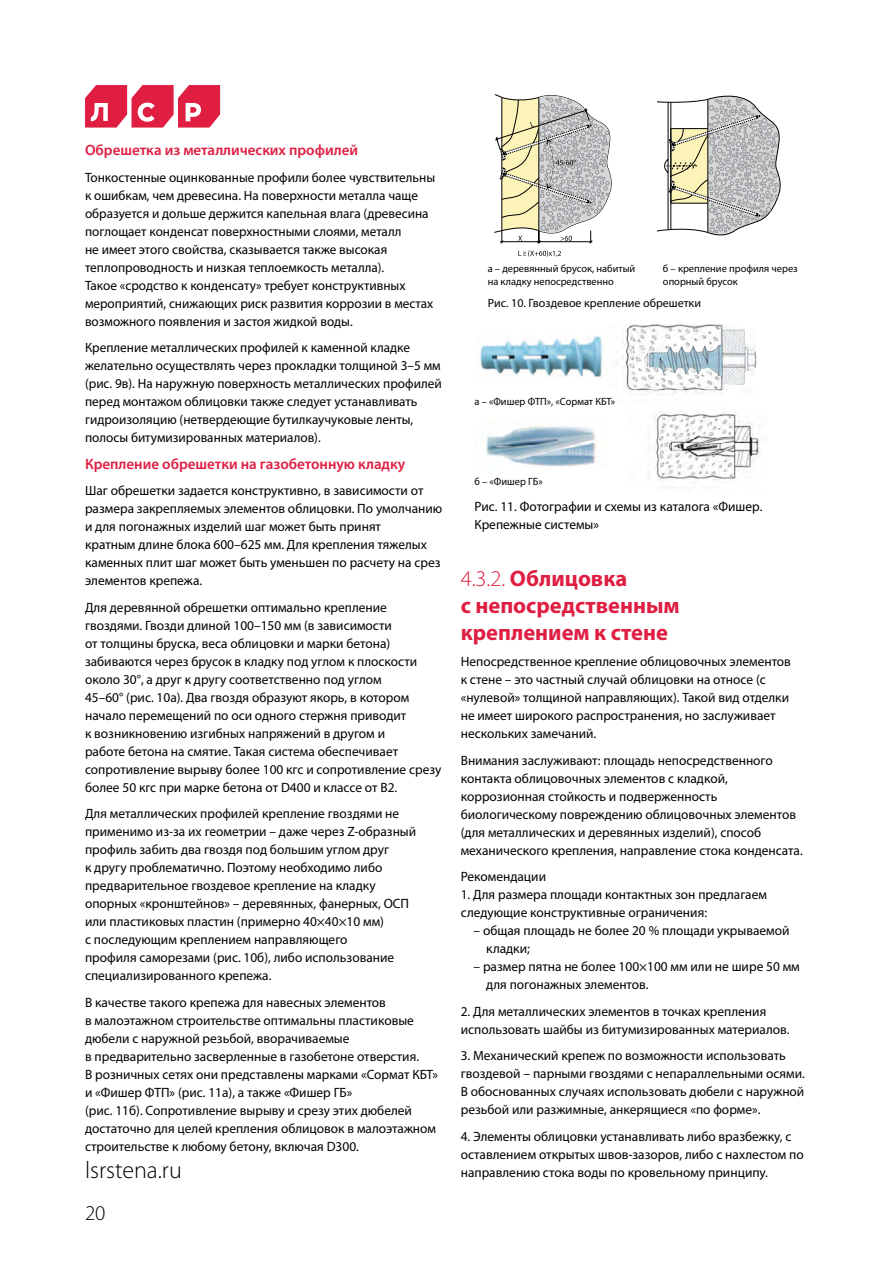
<style>
.page{position:relative;width:893px;height:1263px;background:#fff}
.page>*{position:absolute;margin:0;border:0;box-sizing:border-box;transform-origin:0 0}
.t1{font:300 24px "Myriad Pro";color:#000}
.t2{font:700 22.5px/27px "Myriad Pro";color:#df1e42}
.t3{font:300 21px "Myriad Pro";color:#000}
.t4{font:600 15px "Myriad Pro";color:#df1e42}
.t5{font:13.5px/18px "Myriad Pro";color:#000}
.t6{font:12px "Myriad Pro";color:#000}
.t7{font:10.5px/13.5px "Myriad Pro";color:#000}
.s1{font-weight:300}
</style>
<div class="page">
<svg style="left:85px;top:85px;width:135px;height:43px"></svg>
<svg style="left:518px;top:251px;width:43px;height:5px"></svg>
<svg style="left:494px;top:94px;width:118px;height:149px"></svg>
<svg style="left:657px;top:95px;width:124px;height:141px"></svg>
<img style="left:653px;top:412px;width:108px;height:71px">
<img style="left:486px;top:426px;width:110px;height:41px">
<img style="left:480px;top:336px;width:123px;height:42px">
<img style="left:622px;top:324px;width:101px;height:71px">
<img style="left:644px;top:325px;width:113px;height:64px">
<p class="t4" style="left:85px;top:141px;width:275px">Обрешетка из металлических профилей</p>
<p class="t5" style="left:85px;top:168px;width:352px">Тонкостенные оцинкованные профили более чувствительны к ошибкам, чем древесина. На поверхности металла чаще образуется и дольше держится капельная влага (древесина поглощает конденсат поверхностными слоями, металл<br>не имеет этого свойства, сказывается также высокая теплопроводность и низкая теплоемкость металла).<br>Такое «сродство к конденсату» требует конструктивных мероприятий, снижающих риск развития коррозии в местах возможного появления и застоя жидкой воды.</p>
<p class="t5" style="left:85px;top:338px;width:358px">Крепление металлических профилей к каменной кладке желательно осуществлять через прокладки толщиной 3–5 мм (рис. 9в). На наружную поверхность металлических профилей перед монтажом облицовки также следует устанавливать гидроизоляцию (нетвердеющие бутилкаучуковые ленты, полосы битумизированных материалов).</p>
<p class="t4" style="left:85px;top:454px;width:322px">Крепление обрешетки на газобетонную кладку</p>
<p class="t5" style="left:85px;top:482px;width:359px">Шаг обрешетки задается конструктивно, в зависимости от размера закрепляемых элементов облицовки. По умолчанию и для погонажных изделий шаг может быть принят<br>кратным длине блока 600–625 мм. Для крепления тяжелых каменных плит шаг может быть уменьшен по расчету на срез элементов крепежа.</p>
<p class="t5" style="left:85px;top:598px;width:358px">Для деревянной обрешетки оптимально крепление гвоздями. Гвозди длиной 100–150 мм (в зависимости<br>от толщины бруска, веса облицовки и марки бетона) забиваются через брусок в кладку под углом к плоскости около 30°, а друг к другу соответственно под углом<br>45–60° (рис. 10а). Два гвоздя образуют якорь, в котором начало перемещений по оси одного стержня приводит<br>к возникновению изгибных напряжений в другом и<br>работе бетона на смятие. Такая система обеспечивает сопротивление вырыву более 100 кгс и сопротивление срезу более 50 кгс при марке бетона от D400 и классе от В2.</p>
<p class="t5" style="left:85px;top:804px;width:333px">Для металлических профилей крепление гвоздями не применимо из-за их геометрии – даже через Z-образный профиль забить два гвоздя под большим углом друг<br>к другу проблематично. Поэтому необходимо либо предварительное гвоздевое крепление на кладку опорных «кронштейнов» – деревянных, фанерных, ОСП или пластиковых пластин (примерно 40×40×10 мм)<br>с последующим креплением направляющего<br>профиля саморезами (рис. 10б), либо использование специализированного крепежа.</p>
<p class="t5" style="left:85px;top:993px;width:354px">В качестве такого крепежа для навесных элементов<br>в малоэтажном строительстве оптимальны пластиковые дюбели с наружной резьбой, вворачиваемые<br>в предварительно засверленные в газобетоне отверстия.<br>В розничных сетях они представлены марками «Сормат КБТ» и «Фишер ФТП» (рис. 11а), а также «Фишер ГБ»<br>(рис. 11б). Сопротивление вырыву и срезу этих дюбелей достаточно для целей крепления облицовок в малоэтажном строительстве к любому бетону, включая D300.</p>
<h1 class="t1" style="left:85px;top:1157px;width:98px">lsrstena.ru</h1>
<h3 class="t3" style="left:85px;top:1202px;width:22px">20</h3>
<p class="t7" style="left:488px;top:261px;width:149px">а – деревянный брусок, набитый на кладку непосредственно</p>
<p class="t7" style="left:663px;top:261px;width:136px">б – крепление профиля через опорный брусок</p>
<p class="t6" style="left:488px;top:296px;width:215px">Рис. 10. Гвоздевое крепление обрешетки</p>
<p class="t7" style="left:474px;top:395px;width:142px">а – «Фишер ФТП», «Сормат КБТ»</p>
<p class="t7" style="left:474px;top:474px;width:70px">б – «Фишер ГБ»</p>
<p class="t5" style="left:474px;top:497px;width:290px">Рис. 11. Фотографии и схемы из каталога «Фишер.<br>Крепежные системы»</p>
<h2 class="t2" style="left:461px;top:564px;width:220px"><span class="s1">4.3.2.</span> Облицовка<br>с непосредственным креплением к стене</h2>
<p class="t5" style="left:461px;top:652px;width:332px">Непосредственное крепление облицовочных элементов к стене – это частный случай облицовки на относе (с «нулевой» толщиной направляющих). Такой вид отделки не имеет широкого распространения, но заслуживает нескольких замечаний.</p>
<p class="t5" style="left:461px;top:751px;width:344px">Внимания заслуживают: площадь непосредственного контакта облицовочных элементов с кладкой, коррозионная стойкость и подверженность биологическому повреждению облицовочных элементов (для металлических и деревянных изделий), способ механического крепления, направление стока конденсата.</p>
<p class="t5" style="left:461px;top:867px;width:87px">Рекомендации</p>
<p class="t5" style="left:461px;top:885px;width:308px">1. Для размера площади контактных зон предлагаем следующие конструктивные ограничения:</p>
<p class="t5" style="left:486px;top:921px;width:305px;text-indent:-13px">– общая площадь не более 20 % площади укрываемой кладки;</p>
<p class="t5" style="left:486px;top:957px;width:315px;text-indent:-13px">– размер пятна не более 100×100 мм или не шире 50 мм для погонажных элементов.</p>
<p class="t5" style="left:461px;top:1002px;width:330px">2. Для металлических элементов в точках крепления использовать шайбы из битумизированных материалов.</p>
<p class="t5" style="left:461px;top:1046px;width:346px">3. Механический крепеж по возможности использовать гвоздевой – парными гвоздями с непараллельными осями.<br>В обоснованных случаях использовать дюбели с наружной резьбой или разжимные, анкерящиеся «по форме».</p>
<p class="t5" style="left:461px;top:1127px;width:344px">4. Элементы облицовки устанавливать либо вразбежку, с оставлением открытых швов-зазоров, либо с нахлестом по направлению стока воды по кровельному принципу.</p>
</div>
